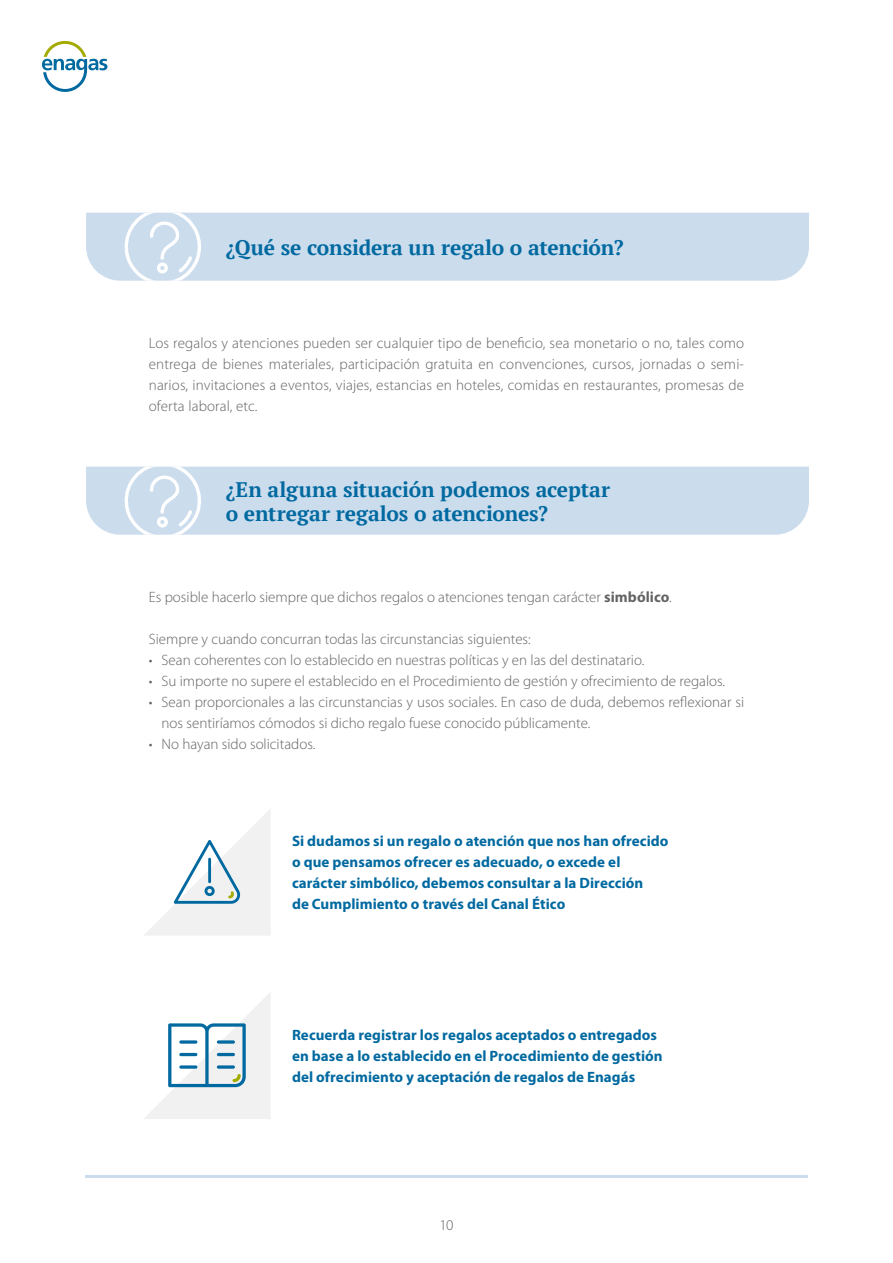
<style>
.page{position:relative;width:893px;height:1263px;background:#fff}
.page>*{position:absolute;margin:0;border:0;box-sizing:border-box;transform-origin:0 0}
.t1{font:700 21px/24px "PT Serif";letter-spacing:-.005em;color:#0069a0}
.t2{font:300 15px/21px "Myriad Pro";color:#646363;text-align:justify}
.t3{font:700 15px/21px "Myriad Pro";letter-spacing:.005em;color:#0069a0}
.s1{font-weight:700}
</style>
<div class="page">
<svg style="left:42px;top:41px;width:65px;height:51px"></svg>
<hr style="left:85px;top:1175px;width:723px;height:3px;background:#cbdced">
<svg style="left:144px;top:993px;width:127px;height:126px"></svg>
<svg style="left:145px;top:809px;width:126px;height:126px"></svg>
<div style="left:86px;top:213px;width:723px;height:68px;background:#cbdced"></div>
<svg style="left:119px;top:213px;width:83px;height:68px"></svg>
<div style="left:86px;top:467px;width:723px;height:68px;background:#cbdced"></div>
<svg style="left:119px;top:467px;width:83px;height:68px"></svg>
<h1 class="t1" style="left:226px;top:235px;width:399px">¿Qué se considera un regalo o atención?</h1>
<p class="t2" style="left:149px;top:332px;width:597px">Los regalos y atenciones pueden ser cualquier tipo de beneficio, sea monetario o no, tales como entrega de bienes materiales, participación gratuita en convenciones, cursos, jornadas o semi&shy;narios, invitaciones a eventos, viajes, estancias en hoteles, comidas en restaurantes, promesas de oferta laboral, etc.</p>
<h1 class="t1" style="left:226px;top:477px;width:386px">¿En alguna situación podemos aceptar o entregar regalos o atenciones?</h1>
<p class="t2" style="left:149px;top:586px;width:524px">Es posible hacerlo siempre que dichos regalos o atenciones tengan carácter <span class="s1">simbólico</span>.</p>
<p class="t2" style="left:149px;top:628px;width:383px">Siempre y cuando concurran todas las circunstancias siguientes:</p>
<p class="t2" style="left:149px;top:649px;width:497px">• Sean coherentes con lo establecido en nuestras políticas y en las del destinatario.</p>
<p class="t2" style="left:149px;top:670px;width:578px">• Su importe no supere el establecido en el Procedimiento de gestión y ofrecimiento de regalos.</p>
<p class="t2" style="left:162px;top:691px;width:584px;text-indent:-13px">• Sean proporcionales a las circunstancias y usos sociales. En caso de duda, debemos reflexionar si nos sentiríamos cómodos si dicho regalo fuese conocido públicamente.</p>
<p class="t2" style="left:149px;top:733px;width:168px">• No hayan sido solicitados.</p>
<p class="t3" style="left:292px;top:830px;width:378px">Si dudamos si un regalo o atención que nos han ofrecido o que pensamos ofrecer es adecuado, o excede el carácter simbólico, debemos consultar a la Dirección<br>de Cumplimiento o través del Canal Ético</p>
<p class="t3" style="left:292px;top:1024px;width:372px">Recuerda registrar los regalos aceptados o entregados en base a lo establecido en el Procedimiento de gestión del ofrecimiento y aceptación de regalos de Enagás</p>
<p class="t2" style="left:440px;top:1214px;width:15px">10</p>
</div>
